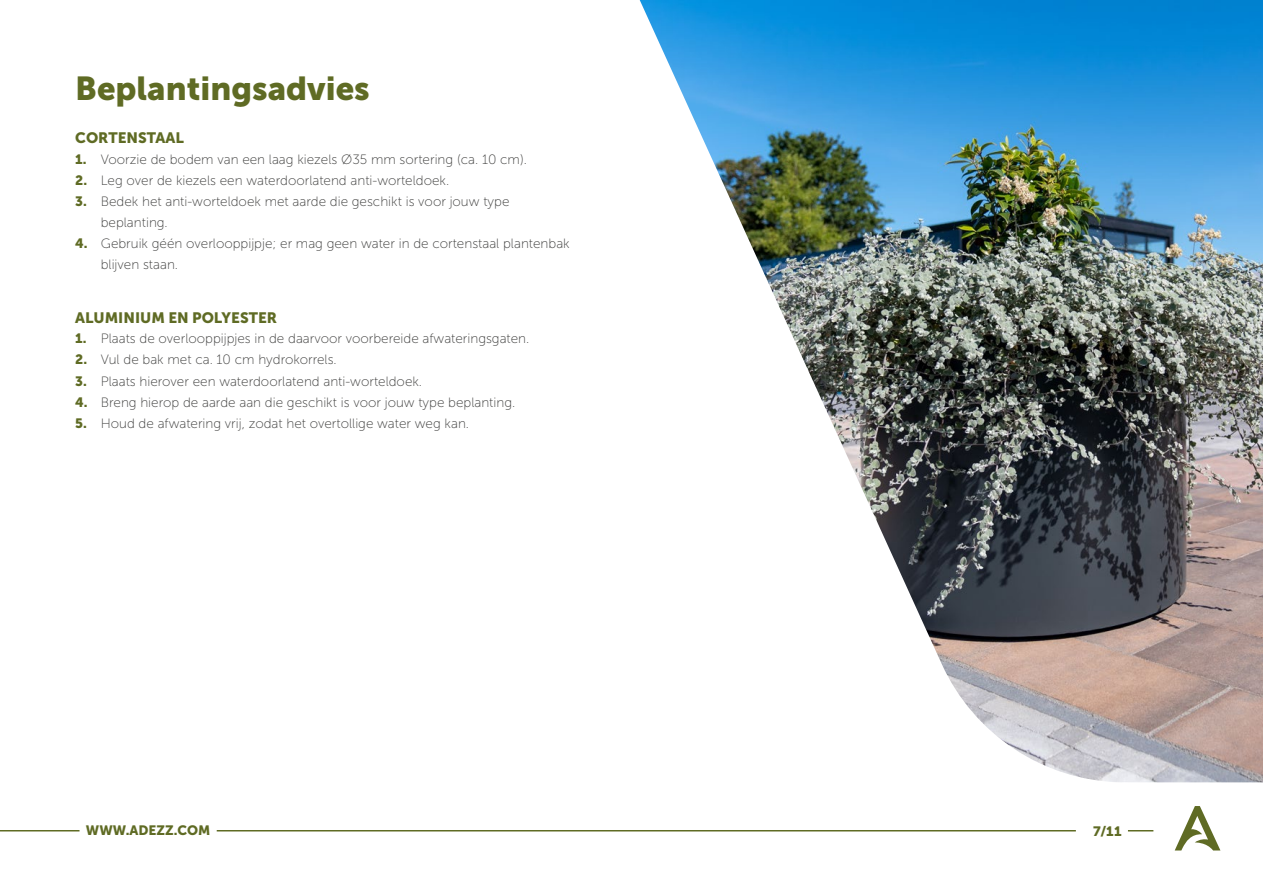
<style>
.page{position:relative;width:1263px;height:893px;background:#fff}
.page>*{position:absolute;margin:0;border:0;box-sizing:border-box;transform-origin:0 0}
.t1{font:33px "Museo Sans 900";color:#5f6b24}
.t2{font:15px "Museo Sans 900";color:#5f6b24}
.t3{font:13.5px/21px "Museo Sans 100";color:#3c3c3b}
.t4{font:13.5px "Museo Sans 900";color:#5f6b24}
.s1{font-family:"Museo Sans 900";color:#5f6b24}
</style>
<div class="page">
<svg style="left:1175px;top:806px;width:45px;height:44px"></svg>
<svg style="left:1128px;top:830px;width:25px;height:1px"></svg>
<hr style="left:0;top:830px;width:80px;height:1px;background:#5f6b24">
<hr style="left:217px;top:830px;width:859px;height:1px;background:#5f6b24">
<img style="left:640px;top:0;width:623px;height:782px">
<h1 class="t1" style="left:75px;top:70px;width:296px">Beplantingsadvies</h1>
<p class="t2" style="left:75px;top:129px;width:110px">CORTENSTAAL</p>
<p class="t3" style="left:75px;top:149px;width:453px"><span class="s1">1.</span> Voorzie de bodem van een laag kiezels Ø35 mm sortering (ca. 10 cm).</p>
<p class="t3" style="left:75px;top:170px;width:375px"><span class="s1">2.</span> Leg over de kiezels een waterdoorlatend anti-worteldoek.</p>
<p class="t3" style="left:101px;top:191px;width:410px;text-indent:-26px"><span class="s1">3.</span> Bedek het anti-worteldoek met aarde die geschikt is voor jouw type beplanting.</p>
<p class="t3" style="left:101px;top:233px;width:470px;text-indent:-26px"><span class="s1">4.</span> Gebruik géén overlooppijpje; er mag geen water in de cortenstaal plantenbak blijven staan.</p>
<p class="t2" style="left:75px;top:309px;width:203px">ALUMINIUM EN POLYESTER</p>
<p class="t3" style="left:75px;top:328px;width:456px"><span class="s1">1.</span> Plaats de overlooppijpjes in de daarvoor voorbereide afwateringsgaten.</p>
<p class="t3" style="left:75px;top:349px;width:263px"><span class="s1">2.</span> Vul de bak met ca. 10 cm hydrokorrels.</p>
<p class="t3" style="left:75px;top:370px;width:348px"><span class="s1">3.</span> Plaats hierover een waterdoorlatend anti-worteldoek.</p>
<p class="t3" style="left:75px;top:391px;width:442px"><span class="s1">4.</span> Breng hierop de aarde aan die geschikt is voor jouw type beplanting.</p>
<p class="t3" style="left:75px;top:412px;width:395px"><span class="s1">5.</span> Houd de afwatering vrij, zodat het overtollige water weg kan.</p>
<p class="t4" style="left:86px;top:823px;width:126px">WWW.ADEZZ.COM</p>
<p class="t4" style="left:1093px;top:823px;width:30px">7/11</p>
</div>
